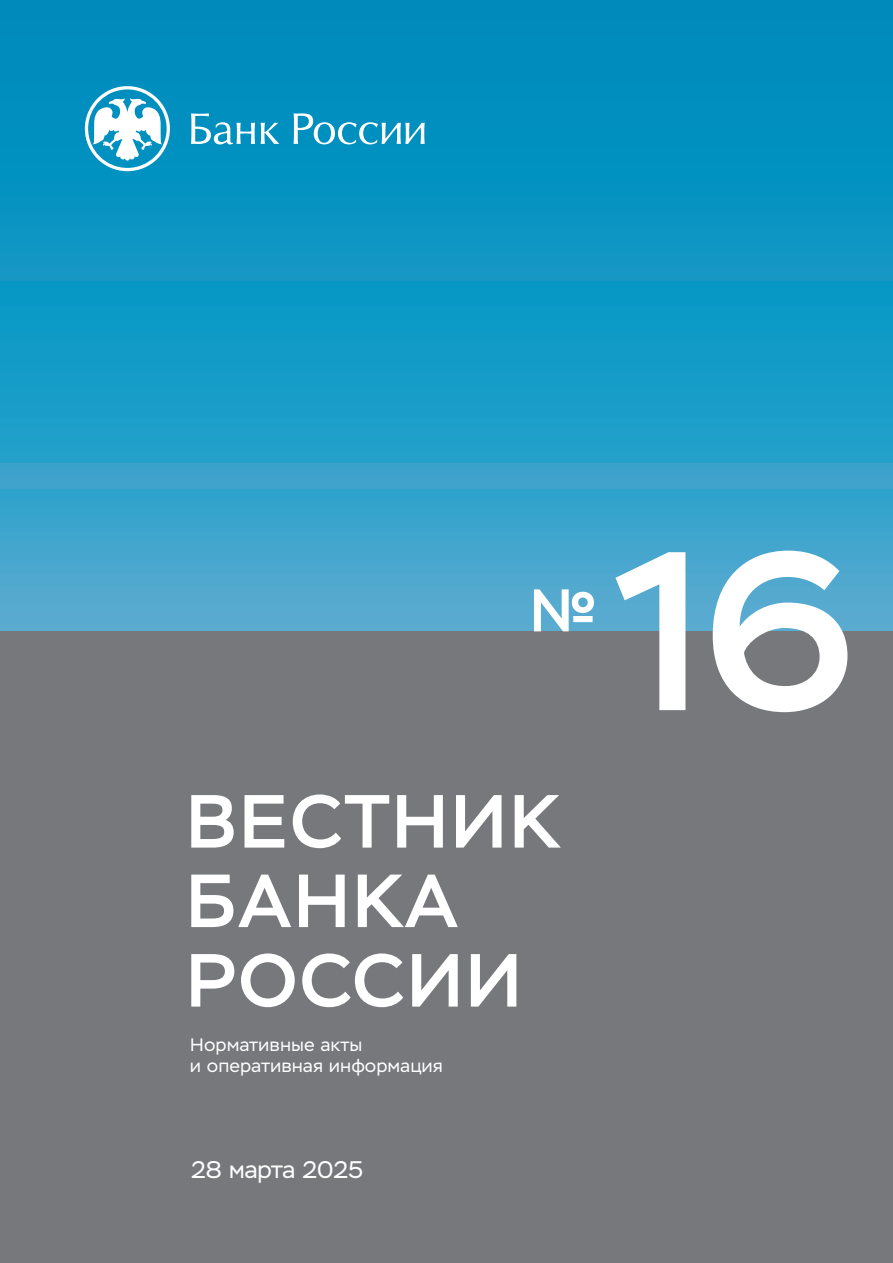
<style>
.page{position:relative;width:893px;height:1263px;background:#fff}
.page>*{position:absolute;margin:0;border:0;box-sizing:border-box;transform-origin:0 0}
.t1{font:500 225px "Stem";color:#fff}
.t2{font:500 75px/79.5px "Stem";letter-spacing:.035em;color:#fff}
.t3{font:500 60px "Stem";color:#fff}
.t4{font:24px "Stem";color:#fff}
.t5{font:18px/21.6px "Stem Text";color:#fff}
</style>
<div class="page">
<svg style="left:0;top:0;width:893px;height:631px;background:#1b99c5"></svg>
<div style="left:0;top:631px;width:893px;height:632px;background:#76787b"></div>
<svg style="left:85px;top:86px;width:85px;height:85px"></svg>
<svg style="left:191px;top:113px;width:64px;height:31px"></svg>
<svg style="left:261px;top:123px;width:18px;height:21px"></svg>
<svg style="left:294px;top:113px;width:131px;height:31px"></svg>
<h3 class="t3" style="left:529px;top:574px;width:70px">№</h3>
<h1 class="t1" style="left:615px;top:494px;width:241px">16</h1>
<h2 class="t2" style="left:186px;top:782px;width:376px">ВЕСТНИК<br>БАНКА<br>РОССИИ</h2>
<p class="t5" style="left:190px;top:1034px;width:255px">Нормативные акты<br>и оперативная информация</p>
<h3 class="t4" style="left:191px;top:1156px;width:174px">28 марта 2025</h3>
</div>
